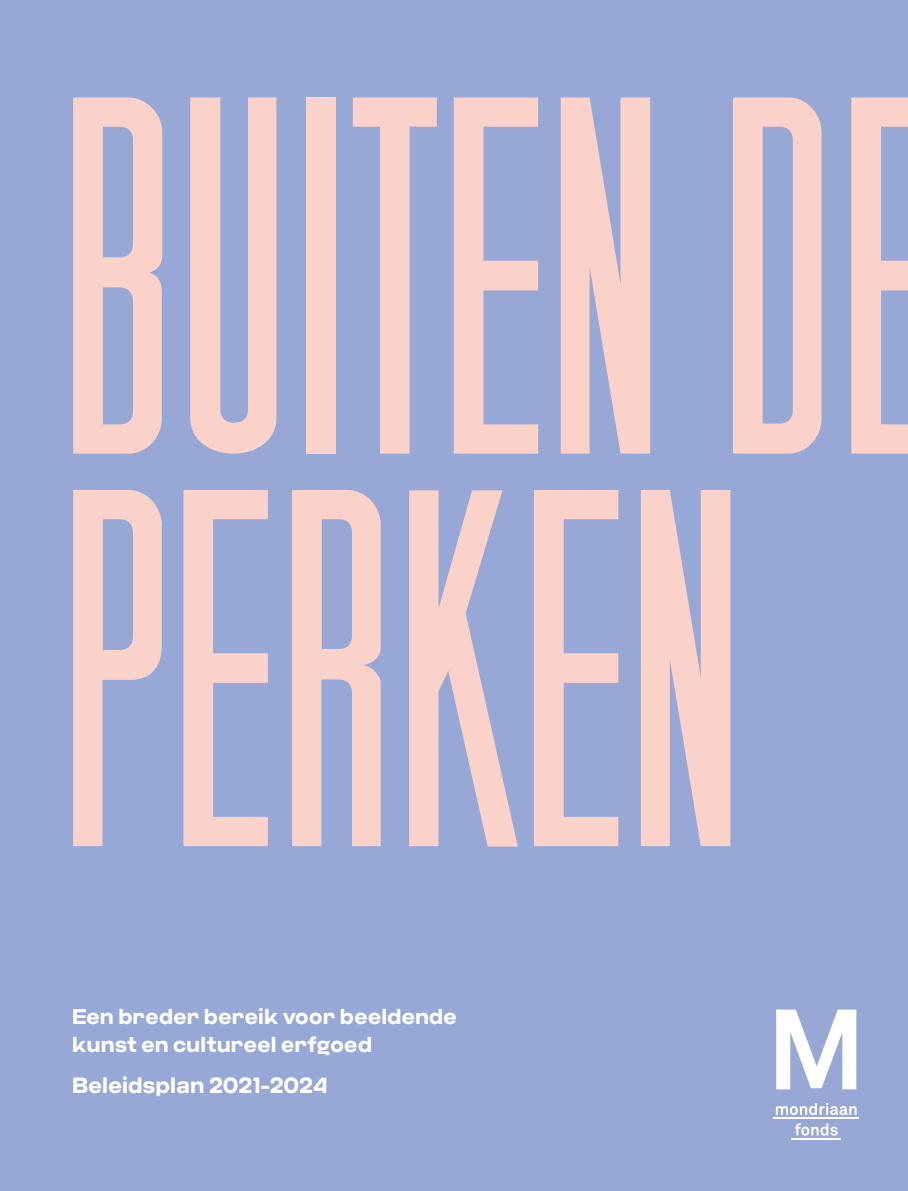
<style>
.page{position:relative;width:908px;height:1191px;background:#fff}
.page>*{position:absolute;margin:0;border:0;box-sizing:border-box;transform-origin:0 0}
.t1{font:423.8px/392.4px "Newshawk JNL";color:#fad2c9}
.t2{font:700 22px "Criteria CF";letter-spacing:.01em;color:#fff}
.t3{font:700 21.2px/28.4px "Criteria CF";letter-spacing:.01em;color:#fff}
</style>
<div class="page">
<div style="left:0;top:0;width:907px;height:1191px;background:#97a7d6"></div>
<svg style="left:776px;top:1009px;width:80px;height:80px"></svg>
<svg style="left:794px;top:1123px;width:43px;height:12px"></svg>
<svg style="left:775px;top:1103px;width:81px;height:12px"></svg>
<hr style="left:773px;top:1117px;width:85px;height:1px;background:#fff">
<hr style="left:791px;top:1137px;width:49px;height:2px;background:#fff">
<h1 class="t1" style="left:58px;top:64px;width:887px">BUITEN DE<br>PERKEN</h1>
<p class="t3" style="left:72px;top:1002px;width:386px">Een breder bereik voor beeldende kunst en cultureel erfgoed</p>
<p class="t2" style="left:72px;top:1072px;width:257px">Beleidsplan 2021-2024</p>
</div>
